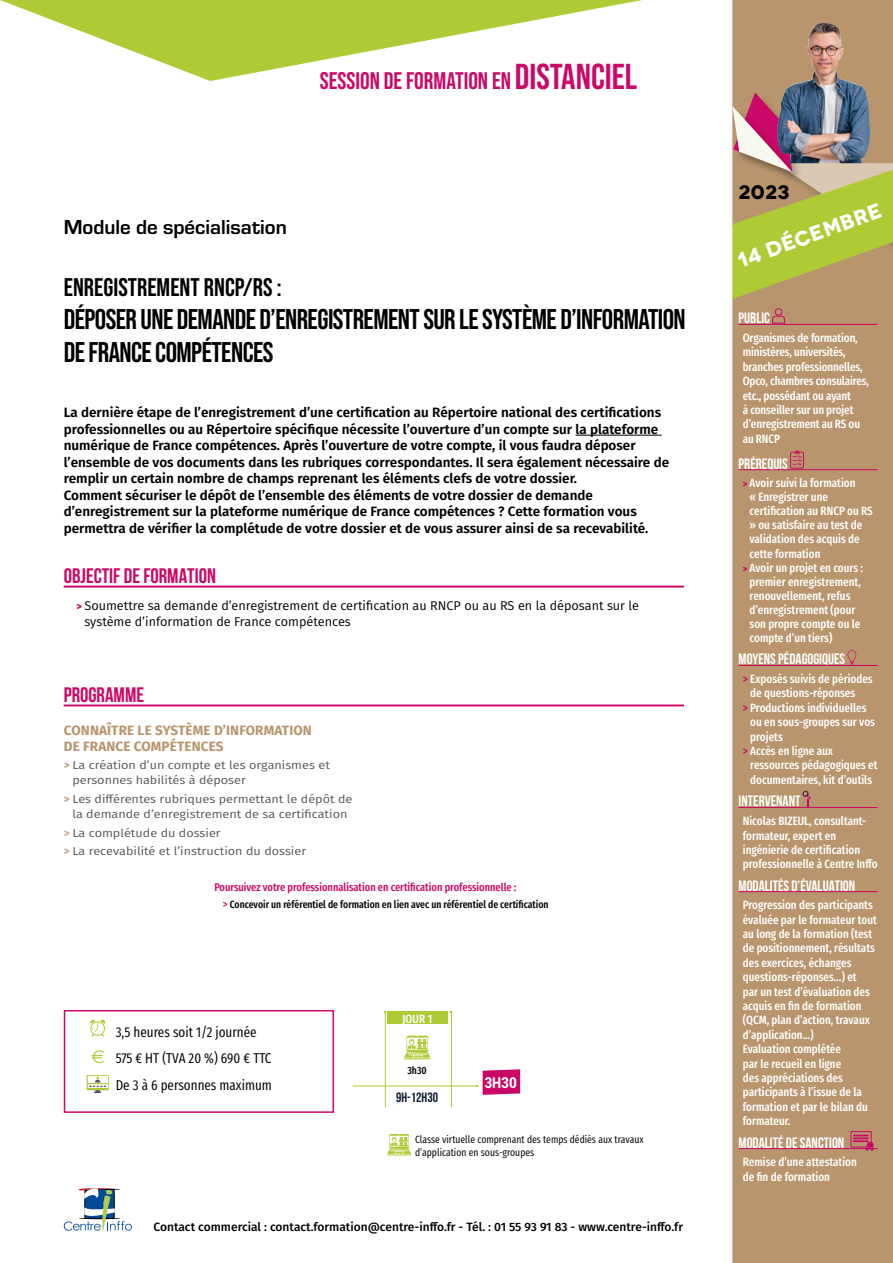
<style>
.page{position:relative;width:893px;height:1263px;background:#fff}
.page>*{position:absolute;margin:0;border:0;box-sizing:border-box;transform-origin:0 0}
.t1{font:28.5px/33px "Bebas Neue";letter-spacing:-.02em;color:#000}
.t2{font:25.5px "Bebas Neue";color:#000}
.t3{font:24px "Bebas Neue";color:#cb0767}
.t4{font:700 21px "Bebas Neue";color:#cb0767}
.t5{font:700 21px "Eurostile";color:#000}
.t6{font:700 21px "Novecentowide";color:#fff}
.t7{font:700 19.5px "Novecentowide";color:#000}
.t8{font:700 15px "Bebas Neue";color:#fff}
.t9{font:700 condensed 14.85px "Roboto";color:#fff}
.t10{font:14.25px/26.5px "Fira Sans Compressed";color:#000}
.t11{font:600 13.5px/16.5px "Fira Sans";color:#000}
.t12{font:700 13.5px/16.2px "Fira Sans";letter-spacing:.01em;color:#b8956d}
.t13{font:700 13.5px "Bebas Neue";color:#0a1b32}
.t14{font:12.75px/16.5px "Fira Sans";color:#000}
.t15{font:500 12px/14.4px "Fira Sans Compressed";color:#fff}
.t16{font:500 12px "Fira Sans";color:#000}
.t17{font:11.55px/15px "Fira Sans";color:#575756;scale:1.11 1}
.t18{font:500 11.25px "Fira Sans Compressed";color:#cb0767}
.t19{font:500 10.5px "Fira Sans Compressed";color:#000}
.t20{font:10.5px/12.8px "Fira Sans Compressed";color:#000}
.s1{font-size:36px}
.s2{font-weight:800;font-size:10.5px;color:#cb0767}
.s3{font-family:"Fira Sans Compressed";font-weight:800;color:#c5a988}
.s4{font-size:11.25px;color:#cb0767}
.s5{font-family:"Fira Sans";font-weight:800;font-size:9px;color:#cb0767}
.s6{color:#cb0767}
</style>
<div class="page">
<hr style="left:575px;top:435px;width:87px;height:1px;background:#000">
<div style="left:732px;top:299px;width:161px;height:964px;background:#b8956d"></div>
<hr style="left:64px;top:705px;width:620px;height:1px;background:#cb0767">
<hr style="left:64px;top:706px;width:620px;height:1px;background:#cb0767">
<hr style="left:64px;top:586px;width:620px;height:1px;background:#cb0767">
<hr style="left:64px;top:587px;width:620px;height:1px;background:#cb0767">
<hr style="left:739px;top:324px;width:139px;height:1px;background:#cb0767">
<hr style="left:739px;top:469px;width:139px;height:1px;background:#cb0767">
<hr style="left:739px;top:665px;width:139px;height:1px;background:#cb0767">
<hr style="left:739px;top:807px;width:139px;height:1px;background:#cb0767">
<hr style="left:739px;top:891px;width:139px;height:1px;background:#cb0767">
<hr style="left:739px;top:1148px;width:139px;height:1px;background:#cb0767">
<svg style="left:772px;top:316px;width:13px;height:7px"></svg>
<div style="left:775px;top:308px;width:7px;height:7px;border:1px solid #cb0767;border-radius:50%"></div>
<svg style="left:790px;top:450px;width:14px;height:19px"></svg>
<svg style="left:847px;top:650px;width:9px;height:15px"></svg>
<svg style="left:802px;top:791px;width:10px;height:15px"></svg>
<svg style="left:851px;top:1131px;width:23px;height:20px"></svg>
<svg style="left:64px;top:1188px;width:68px;height:43px"></svg>
<svg style="left:0;top:0;width:642px;height:81px"></svg>
<svg style="left:732px;top:0;width:161px;height:299px;background:#ad9d69"></svg>
<div style="left:64px;top:1010px;width:270px;height:103px;border:2px solid #cb0767"></div>
<svg style="left:90px;top:1019px;width:15px;height:18px"></svg>
<svg style="left:91px;top:1050px;width:13px;height:13px"></svg>
<svg style="left:87px;top:1075px;width:22px;height:18px"></svg>
<hr style="left:353px;top:1086px;width:124px;height:1px;background:#aecb35">
<hr style="left:451px;top:1012px;width:1px;height:95px;background:#aecb35">
<hr style="left:385px;top:1012px;width:1px;height:95px;background:#aecb35">
<svg style="left:477px;top:1069px;width:43px;height:26px"></svg>
<svg style="left:404px;top:1036px;width:27px;height:23px"></svg>
<div style="left:387px;top:1011px;width:60px;height:13px;background:#aecb35"></div>
<svg style="left:387px;top:1134px;width:24px;height:21px"></svg>
<h3 class="t3" style="left:320px;top:67px;width:319px">SESSION DE FORMATION EN <span class="s1">DISTANCIEL</span></h3>
<h3 class="t5" style="left:64px;top:212px;width:225px">Module de spécialisation</h3>
<h2 class="t2" style="left:64px;top:273px;width:219px">ENREGISTREMENT RNCP/RS :</h2>
<h1 class="t1" style="left:64px;top:303px;width:623px">DÉPOSER UNE DEMANDE D’ENREGISTREMENT SUR LE SYSTÈME D’INFORMATION<br>DE FRANCE COMPÉTENCES</h1>
<p class="t11" style="left:64px;top:404px;width:607px">La dernière étape de l’enregistrement d’une certification au Répertoire national des certifications professionnelles ou au Répertoire spécifique nécessite l’ouverture d’un compte sur la plateforme numérique de France compétences. Après l’ouverture de votre compte, il vous faudra déposer l’ensemble de vos documents dans les rubriques correspondantes. Il sera également nécessaire de remplir un certain nombre de champs reprenant les éléments clefs de votre dossier.<br>Comment sécuriser le dépôt de l’ensemble des éléments de votre dossier de demande d’enregistrement sur la plateforme numérique de France compétences ? Cette formation vous permettra de vérifier la complétude de votre dossier et de vous assurer ainsi de sa recevabilité.</p>
<h3 class="t4" style="left:64px;top:564px;width:154px">OBJECTIF DE FORMATION</h3>
<p class="t14" style="left:84px;top:597px;width:556px;text-indent:-8px"><span class="s2">&gt;</span> Soumettre sa demande d’enregistrement de certification au RNCP ou au RS en la déposant sur le système d’information de France compétences</p>
<h3 class="t4" style="left:64px;top:683px;width:82px">PROGRAMME</h3>
<p class="t12" style="left:64px;top:721px;width:250px">CONNAÎTRE LE SYSTÈME D’INFORMATION<br>DE FRANCE COMPÉTENCES</p>
<p class="t17" style="left:72px;top:758px;width:233px;text-indent:-9px"><span class="s3">&gt;</span> La création d’un compte et les organismes et personnes habilités à déposer</p>
<p class="t17" style="left:64px;top:791px;width:262px;text-align:center"><span class="s3">&gt;</span> Les différentes rubriques permettant le dépôt de la demande d’enregistrement de sa certification</p>
<p class="t17" style="left:64px;top:823px;width:220px;line-height:18.6px"><span class="s3">&gt;</span> La complétude du dossier<br><span class="s3">&gt;</span> La recevabilité et l’instruction du dossier</p>
<p class="t18" style="left:214px;top:878px;width:304px">Poursuivez votre professionnalisation en certification professionnelle :</p>
<p class="t19" style="left:223px;top:896px;width:327px"><span class="s4">&gt;</span> Concevoir un référentiel de formation en lien avec un référentiel de certification</p>
<p class="t10" style="left:116px;top:1018px;width:158px">3,5 heures soit 1/2 journée<br>575 € HT (TVA 20 %) 690 € TTC<br>De 3 à 6 personnes maximum</p>
<p class="t15" style="left:402px;top:1011px;width:31px">JOUR 1</p>
<p class="t19" style="left:407px;top:1062px;width:21px">3h30</p>
<p class="t13" style="left:396px;top:1090px;width:43px">9H-12H30</p>
<p class="t9" style="left:484px;top:1072px;width:34px">3H30</p>
<p class="t20" style="left:415px;top:1133px;width:230px">Classe virtuelle comprenant des temps dédiés aux travaux d’application en sous-groupes</p>
<p class="t16" style="left:154px;top:1217px;width:531px">Contact commercial : contact.formation@centre-inffo.fr - Tél. : 01 55 93 91 83 - www.centre-inffo.fr</p>
<h3 class="t7" style="left:739px;top:180px;width:52px">2023</h3>
<h3 class="t6" style="left:733px;top:249px;width:154px;rotate:-20deg">14 décembre</h3>
<p class="t8" style="left:739px;top:310px;width:33px">PUBLIC</p>
<p class="t15" style="left:743px;top:330px;width:128px">Organismes de formation, ministères, universités, branches professionnelles,<br>Opco, chambres consulaires, etc., possédant ou ayant<br>à conseiller sur un projet d’enregistrement au RS ou au RNCP</p>
<p class="t8" style="left:739px;top:455px;width:51px">PRÉREQUIS</p>
<p class="t15" style="left:743px;top:475px;width:114px"><span class="s5">&gt;</span> Avoir suivi la formation</p>
<p class="t15" style="left:750px;top:489px;width:80px">« Enregistrer une</p>
<p class="t15" style="left:750px;top:503px;width:125px">certification au RNCP ou RS</p>
<p class="t15" style="left:750px;top:517px;width:114px">» ou satisfaire au test de</p>
<p class="t15" style="left:750px;top:531px;width:112px">validation des acquis de</p>
<p class="t15" style="left:750px;top:546px;width:72px">cette formation</p>
<p class="t15" style="left:743px;top:560px;width:122px"><span class="s5">&gt;</span> Avoir un projet en cours :</p>
<p class="t15" style="left:750px;top:574px;width:113px">premier enregistrement,</p>
<p class="t15" style="left:750px;top:588px;width:102px">renouvellement, refus</p>
<p class="t15" style="left:750px;top:602px;width:107px">d’enregistrement (pour</p>
<p class="t15" style="left:750px;top:616px;width:112px">son propre compte ou le</p>
<p class="t15" style="left:750px;top:630px;width:84px">compte d’un tiers)</p>
<p class="t8" style="left:739px;top:651px;width:108px">MOYENS PÉDAGOGIQUES</p>
<p class="t15" style="left:743px;top:671px;width:131px"><span class="s6">&gt;</span> Exposés suivis de périodes</p>
<p class="t15" style="left:750px;top:685px;width:107px">de questions-réponses</p>
<p class="t15" style="left:743px;top:700px;width:125px"><span class="s6">&gt;</span> Productions individuelles</p>
<p class="t15" style="left:750px;top:714px;width:126px">ou en sous-groupes sur vos</p>
<p class="t15" style="left:750px;top:729px;width:34px">projets</p>
<p class="t15" style="left:743px;top:743px;width:92px"><span class="s6">&gt;</span> Accès en ligne aux</p>
<p class="t15" style="left:750px;top:757px;width:129px">ressources pédagogiques et</p>
<p class="t15" style="left:750px;top:772px;width:123px">documentaires, kit d’outils</p>
<p class="t8" style="left:739px;top:793px;width:63px">INTERVENANT</p>
<p class="t15" style="left:743px;top:813px;width:136px">Nicolas BIZEUL, consultant&shy;formateur, expert en ingénierie de certification professionnelle à Centre Inffo</p>
<p class="t8" style="left:739px;top:877px;width:118px">MODALITÉS D’ÉVALUATION</p>
<p class="t15" style="left:743px;top:897px;width:136px">Progression des participants évaluée par le formateur tout au long de la formation (test de positionnement, résultats des exercices, échanges questions-réponses…) et<br>par un test d’évaluation des acquis en fin de formation (QCM, plan d’action, travaux d’application...)<br>Evaluation complétée<br>par le recueil en ligne<br>des appréciations des participants à l’issue de la formation et par le bilan du formateur.</p>
<p class="t8" style="left:739px;top:1134px;width:107px">MODALITÉ DE SANCTION</p>
<p class="t15" style="left:743px;top:1154px;width:116px">Remise d’une attestation de fin de formation</p>
</div>
